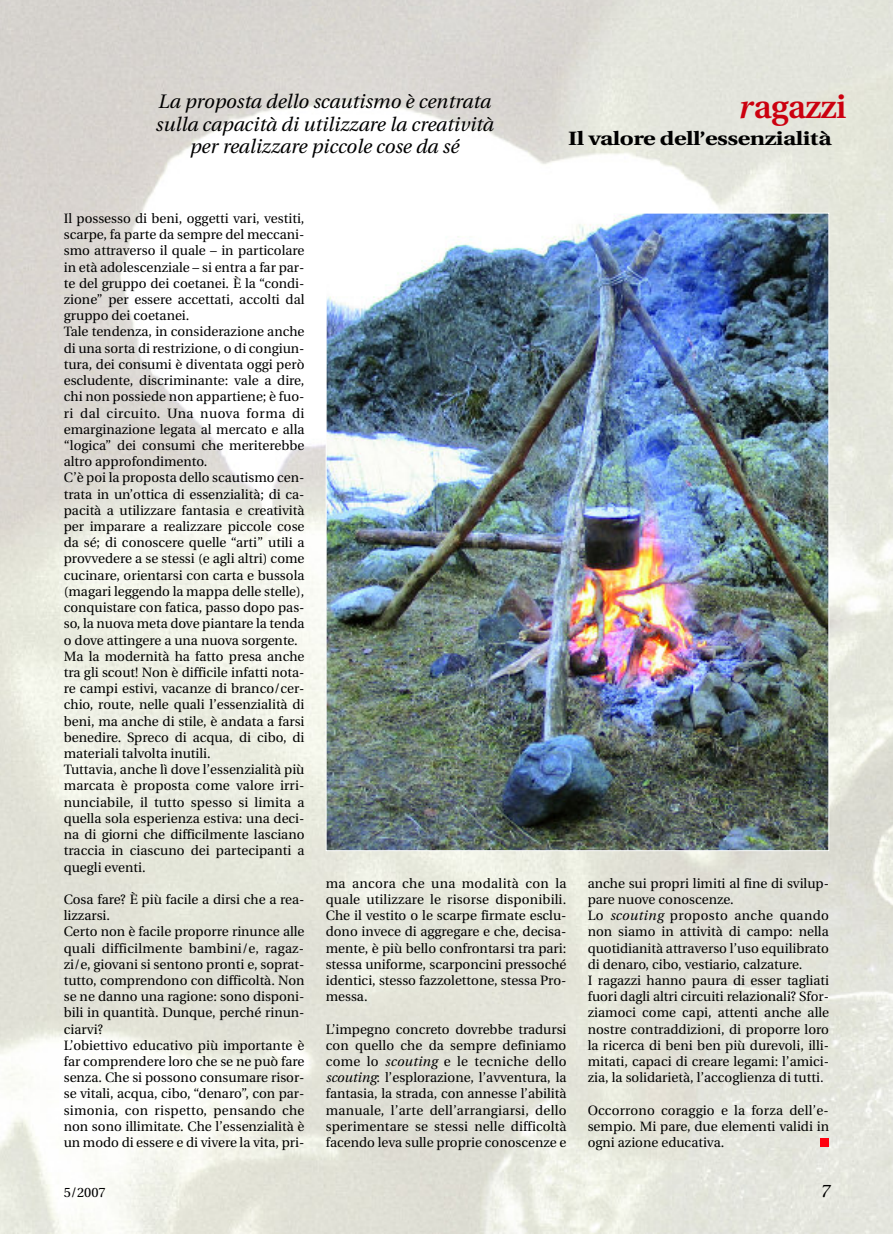
<style>
.page{position:relative;width:893px;height:1234px;background:#fff}
.page>*{position:absolute;margin:0;border:0;box-sizing:border-box;transform-origin:0 0}
.t1{font:600 33px "Utopia";letter-spacing:-.015em;color:#cc000f}
.t2{font:italic 19.5px/22.5px "Utopia";color:#000;text-align:center}
.t3{font:700 19.2px "Utopia";letter-spacing:-.015em;color:#000;scale:1.25 1}
.t4{font:italic 18px "Utopia";color:#000}
.t5{font:13.5px/16.2px "Utopia";color:#000}
.s1{font-style:italic}
</style>
<div class="page">
<img style="left:0;top:0;width:893px;height:1233px">
<img style="left:328px;top:215px;width:499px;height:633px">
<div style="left:820px;top:1137px;width:9px;height:9px;background:#ff000f"></div>
<h2 class="t2" style="left:155px;top:92px;width:339px">La proposta dello scautismo è centrata sulla capacità di utilizzare la creatività per realizzare piccole cose da sé</h2>
<h1 class="t1" style="left:737px;top:94px;width:110px"><span class="s1">r</span>agazzi</h1>
<h3 class="t3" style="left:568px;top:131px;width:212px">Il valore dell’essenzialità</h3>
<p class="t5" style="left:64px;top:211px;width:242px">Il possesso di beni, oggetti vari, vestiti, scarpe, fa parte da sempre del meccani&shy;smo attraverso il quale – in particolare in età adolescenziale – si entra a far par&shy;te del gruppo dei coetanei. È la “condi&shy;zione” per essere accettati, accolti dal gruppo dei coetanei.<br>Tale tendenza, in considerazione anche di una sorta di restrizione, o di congiun&shy;tura, dei consumi è diventata oggi però escludente, discriminante: vale a dire, chi non possiede non appartiene; è fuo&shy;ri dal circuito. Una nuova forma di emarginazione legata al mercato e alla “logica” dei consumi che meriterebbe altro approfondimento.<br>C’è poi la proposta dello scautismo cen&shy;trata in un’ottica di essenzialità; di ca&shy;pacità a utilizzare fantasia e creatività per imparare a realizzare piccole cose da sé; di conoscere quelle “arti” utili a provvedere a se stessi (e agli altri) come cucinare, orientarsi con carta e bussola (magari leggendo la mappa delle stelle), conquistare con fatica, passo dopo pas&shy;so, la nuova meta dove piantare la tenda o dove attingere a una nuova sorgente.<br>Ma la modernità ha fatto presa anche tra gli scout! Non è difficile infatti nota&shy;re campi estivi, vacanze di branco/cer&shy;chio, route, nelle quali l’essenzialità di beni, ma anche di stile, è andata a farsi benedire. Spreco di acqua, di cibo, di materiali talvolta inutili.<br>Tuttavia, anche lì dove l’essenzialità più marcata è proposta come valore irri&shy;nunciabile, il tutto spesso si limita a quella sola esperienza estiva: una deci&shy;na di giorni che difficilmente lasciano traccia in ciascuno dei partecipanti a quegli eventi.</p>
<p class="t5" style="left:64px;top:892px;width:242px">Cosa fare? È più facile a dirsi che a rea&shy;lizzarsi.<br>Certo non è facile proporre rinunce alle quali difficilmente bambini/e, ragaz&shy;zi/e, giovani si sentono pronti e, soprat&shy;tutto, comprendono con difficoltà. Non se ne danno una ragione: sono disponi&shy;bili in quantità. Dunque, perché rinun&shy;ciarvi?<br>L’obiettivo educativo più importante è far comprendere loro che se ne può fare senza. Che si possono consumare risor&shy;se vitali, acqua, cibo, “denaro”, con par&shy;simonia, con rispetto, pensando che non sono illimitate. Che l’essenzialità è un modo di essere e di vivere la vita, pri-</p>
<p class="t5" style="left:326px;top:875px;width:242px;text-align:justify">ma ancora che una modalità con la quale utilizzare le risorse disponibili.<br>Che il vestito o le scarpe firmate esclu&shy;dono invece di aggregare e che, decisa&shy;mente, è più bello confrontarsi tra pari: stessa uniforme, scarponcini pressoché identici, stesso fazzolettone, stessa Pro&shy;messa.</p>
<p class="t5" style="left:326px;top:1021px;width:242px;text-align:justify">L’impegno concreto dovrebbe tradursi con quello che da sempre definiamo come lo <span class="s1">scouting</span> e le tecniche dello <span class="s1">scouting</span>: l’esplorazione, l’avventura, la fantasia, la strada, con annesse l’abilità manuale, l’arte dell’arrangiarsi, dello sperimentare se stessi nelle difficoltà facendo leva sulle proprie conoscenze e</p>
<p class="t5" style="left:588px;top:875px;width:243px">anche sui propri limiti al fine di svilup&shy;pare nuove conoscenze.<br>Lo <span class="s1">scouting</span> proposto anche quando non siamo in attività di campo: nella quotidianità attraverso l’uso equilibrato di denaro, cibo, vestiario, calzature.<br>I ragazzi hanno paura di esser tagliati fuori dagli altri circuiti relazionali? Sfor&shy;ziamoci come capi, attenti anche alle nostre contraddizioni, di proporre loro la ricerca di beni ben più durevoli, illi&shy;mitati, capaci di creare legami: l’amici&shy;zia, la solidarietà, l’accoglienza di tutti.</p>
<p class="t5" style="left:588px;top:1102px;width:243px;text-align:justify">Occorrono coraggio e la forza dell’e&shy;sempio. Mi pare, due elementi validi in ogni azione educativa.</p>
<p class="t5" style="left:64px;top:1185px;width:43px">5/2007</p>
<h3 class="t4" style="left:820px;top:1183px;width:11px">7</h3>
</div>
